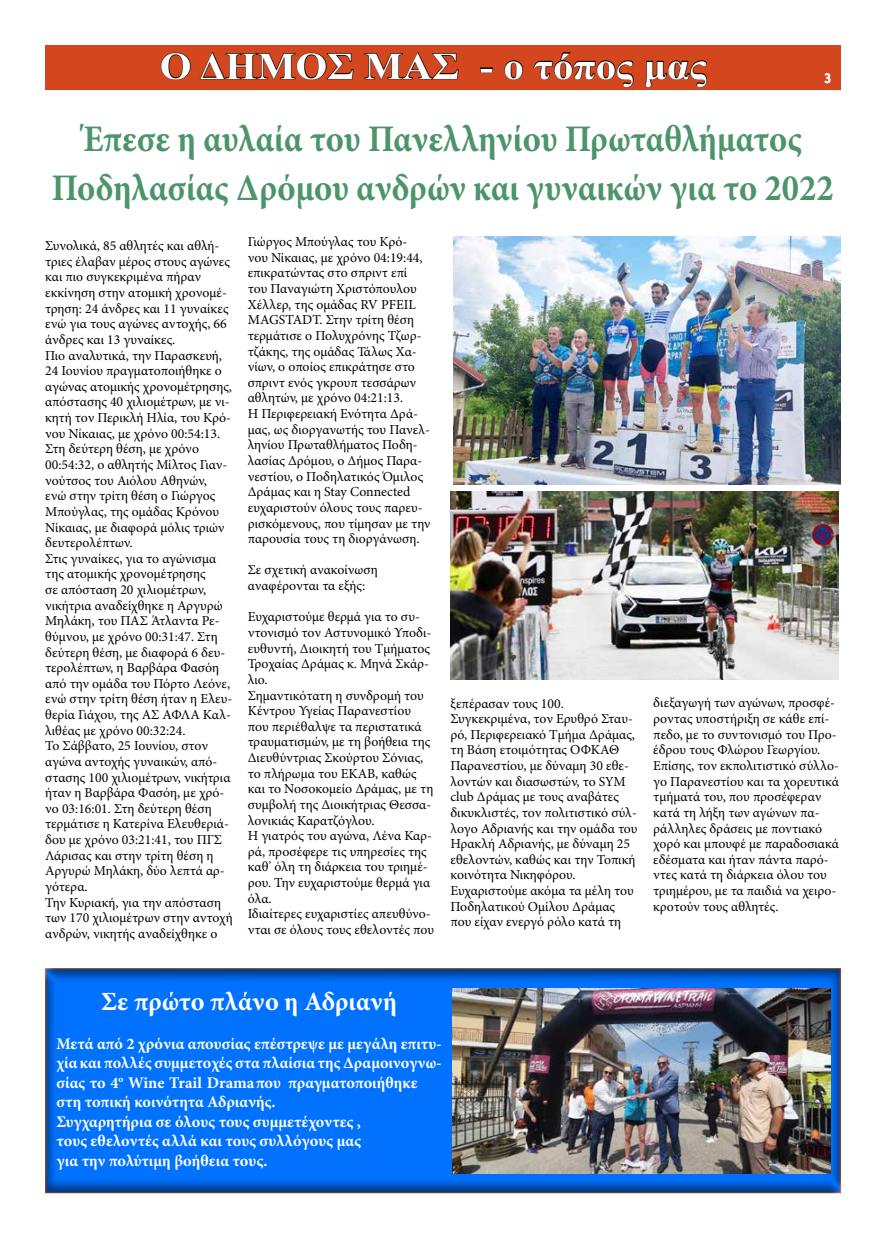
<style>
.page{position:relative;width:886px;height:1241px;background:#fff}
.page>*{position:absolute;margin:0;border:0;box-sizing:border-box;transform-origin:0 0}
.t1{font:700 37.5px/48.8px "Minion Pro";color:#4c9469;text-align:center;scale:.92 1}
.t2{font:700 37.5px "Times New Roman";color:#fff;scale:1.09 1}
.t3{font:700 26.25px "Minion Pro";letter-spacing:-.005em;color:#fff}
.t4{font:700 16.25px/19.5px "Minion Pro";color:#fff}
.t5{font:13.75px/15.6px "Minion Pro";color:#000}
.t6{font:12.5px "Trebuchet MS";color:#fff}
</style>
<div class="page">
<div style="left:45px;top:45px;width:796px;height:45px;background:#d4471e"></div>
<svg style="left:824px;top:73px;width:7px;height:10px"></svg>
<svg style="left:160px;top:53px;width:31px;height:27px"></svg>
<svg style="left:199px;top:52px;width:155px;height:28px"></svg>
<svg style="left:364px;top:52px;width:95px;height:28px"></svg>
<div style="left:480px;top:67px;width:13px;height:5px;border:1px solid #000"></div>
<svg style="left:504px;top:60px;width:20px;height:20px"></svg>
<svg style="left:533px;top:52px;width:101px;height:36px"></svg>
<svg style="left:645px;top:60px;width:63px;height:28px"></svg>
<img style="left:450px;top:491px;width:388px;height:188px">
<img style="left:453px;top:236px;width:388px;height:248px">
<div style="left:42px;top:967px;width:799px;height:229px;background:#000;opacity:.5"></div>
<img style="left:452px;top:987px;width:378px;height:186px">
<h1 class="t2" style="left:160px;top:40px;width:503px">Ο ΔΗΜΟΣ ΜΑΣ - ο τόπος μας</h1>
<p class="t6" style="left:824px;top:71px;width:8px">3</p>
<h1 class="t1" style="left:52px;top:114px;width:851px">Έπεσε η αυλαία του Πανελληνίου Πρωταθλήματος<br>Ποδηλασίας Δρόμου ανδρών και γυναικών για το 2022</h1>
<p class="t5" style="left:45px;top:238px;width:189px">Συνολικά, 85 αθλητές και αθλή&shy;τριες έλαβαν μέρος στους αγώνες και πιο συγκεκριμένα πήραν εκκίνηση στην ατομική χρονομέ&shy;τρηση: 24 άνδρες και 11 γυναίκες ενώ για τους αγώνες αντοχής, 66 άνδρες και 13 γυναίκες.<br>Πιο αναλυτικά, την Παρασκευή,<br>24 Ιουνίου πραγματοποιήθηκε ο αγώνας ατομικής χρονομέτρησης, απόστασης 40 χιλιομέτρων, με νι&shy;κητή τον Περικλή Ηλία, του Κρό&shy;νου Νίκαιας, με χρόνο 00:54:13.<br>Στη δεύτερη θέση, με χρόνο<br>00:54:32, ο αθλητής Μίλτος Γιαν&shy;νούτσος του Αιόλου Αθηνών,<br>ενώ στην τρίτη θέση ο Γιώργος<br>Μπούγλας, της ομάδας Κρόνου<br>Νίκαιας, με διαφορά μόλις τριών δευτερολέπτων.<br>Στις γυναίκες, για το αγώνισμα της ατομικής χρονομέτρησης<br>σε απόσταση 20 χιλιομέτρων, νικήτρια αναδείχθηκε η Αργυρώ<br>Μηλάκη, του ΠΑΣ Άτλαντα Ρε&shy;θύμνου, με χρόνο 00:31:47. Στη δεύτερη θέση, με διαφορά 6 δευ&shy;τερολέπτων, η Βαρβάρα Φασόη από την ομάδα του Πόρτο Λεόνε, ενώ στην τρίτη θέση ήταν η Ελευ&shy;θερία Γιάχου, της ΑΣ ΑΦΛΑ Καλ&shy;λιθέας με χρόνο 00:32:24.<br>Το Σάββατο, 25 Ιουνίου, στον αγώνα αντοχής γυναικών, από&shy;στασης 100 χιλιομέτρων, νικήτρια ήταν η Βαρβάρα Φασόη, με χρό&shy;νο 03:16:01. Στη δεύτερη θέση τερμάτισε η Κατερίνα Ελευθεριά&shy;δου με χρόνο 03:21:41, του ΠΓΣ<br>Λάρισας και στην τρίτη θέση η<br>Αργυρώ Μηλάκη, δύο λεπτά αρ&shy;γότερα.<br>Την Κυριακή, για την απόσταση των 170 χιλιομέτρων στην αντοχή ανδρών, νικητής αναδείχθηκε ο</p>
<p class="t5" style="left:248px;top:234px;width:184px">Γιώργος Μπούγλας του Κρό&shy;νου Νίκαιας, με χρόνο 04:19:44, επικρατώντας στο σπριντ επί<br>του Παναγιώτη Χριστόπουλου<br>Χέλλερ, της ομάδας RV PFEIL<br>MAGSTADT. Στην τρίτη θέση τερμάτισε ο Πολυχρόνης Τζωρ&shy;τζάκης, της ομάδας Τάλως Χα&shy;νίων, ο οποίος επικράτησε στο σπριντ ενός γκρουπ τεσσάρων αθλητών, με χρόνο 04:21:13.<br>Η Περιφερειακή Ενότητα Δρά&shy;μας, ως διοργανωτής του Πανελ&shy;ληνίου Πρωταθλήματος Ποδη&shy;λασίας Δρόμου, ο Δήμος Παρα&shy;νεστίου, ο Ποδηλατικός Όμιλος<br>Δράμας και η Stay Connected ευχαριστούν όλους τους παρευ&shy;ρισκόμενους, που τίμησαν με την παρουσία τους τη διοργάνωση.</p>
<p class="t5" style="left:248px;top:562px;width:131px">Σε σχετική ανακοίνωση αναφέρονται τα εξής:</p>
<p class="t5" style="left:248px;top:609px;width:188px">Ευχαριστούμε θερμά για το συ&shy;ντονισμό τον Αστυνομικό Υποδι&shy;ευθυντή, Διοικητή του Τμήματος<br>Τροχαίας Δράμας κ. Μηνά Σκάρ&shy;λιο.<br>Σημαντικότατη η συνδρομή του<br>Κέντρου Υγείας Παρανεστίου που περιέθαλψε τα περιστατικά τραυματισμών, με τη βοήθεια της<br>Διευθύντριας Σκούρτου Σόνιας, το πλήρωμα του ΕΚΑΒ, καθώς και το Νοσοκομείο Δράμας, με τη συμβολή της Διοικήτριας Θεσσα&shy;λονικιάς Καρατζόγλου.<br>Η γιατρός του αγώνα, Λένα Καρ&shy;ρά, προσέφερε τις υπηρεσίες της καθ’ όλη τη διάρκεια του τριημέ&shy;ρου. Την ευχαριστούμε θερμά για όλα.<br>Ιδιαίτερες ευχαριστίες απευθύνο&shy;νται σε όλους τους εθελοντές που</p>
<p class="t5" style="left:450px;top:695px;width:189px">ξεπέρασαν τους 100.<br>Συγκεκριμένα, τον Ερυθρό Σταυ&shy;ρό, Περιφερειακό Τμήμα Δράμας, τη Βάση ετοιμότητας ΟΦΚΑΘ<br>Παρανεστίου, με δύναμη 30 εθε&shy;λοντών και διασωστών, το SYM club Δράμας με τους αναβάτες δικυκλιστές, τον πολιτιστικό σύλ&shy;λογο Αδριανής και την ομάδα του<br>Ηρακλή Αδριανής, με δύναμη 25 εθελοντών, καθώς και την Τοπική κοινότητα Νικηφόρου.<br>Ευχαριστούμε ακόμα τα μέλη του<br>Ποδηλατικού Ομίλου Δράμας που είχαν ενεργό ρόλο κατά τη</p>
<p class="t5" style="left:653px;top:695px;width:187px">διεξαγωγή των αγώνων, προσφέ&shy;ροντας υποστήριξη σε κάθε επί&shy;πεδο, με το συντονισμό του Προ&shy;έδρου τους Φλώρου Γεωργίου.<br>Επίσης, τον εκπολιτιστικό σύλλο&shy;γο Παρανεστίου και τα χορευτικά τμήματά του, που προσέφεραν κατά τη λήξη των αγώνων πα&shy;ράλληλες δράσεις με ποντιακό χορό και μπουφέ με παραδοσιακά εδέσματα και ήταν πάντα παρό&shy;ντες κατά τη διάρκεια όλου του τριημέρου, με τα παιδιά να χειρο&shy;κροτούν τους αθλητές.</p>
<h2 class="t3" style="left:101px;top:982px;width:297px">Σε πρώτο πλάνο η Αδριανή</h2>
<p class="t4" style="left:56px;top:1033px;width:387px">Μετά από 2 χρόνια απουσίας επέστρεψε με μεγάλη επιτυ&shy;χία και πολλές συμμετοχές στα πλαίσια της Δραμοινογνω&shy;σίας το 4<sup>ο</sup> Wine Trail Drama που πραγματοποιήθηκε στη τοπική κοινότητα Αδριανής.<br>Συγχαρητήρια σε όλους τους συμμετέχοντες ,<br>τους εθελοντές αλλά και τους συλλόγους μας<br>για την πολύτιμη βοήθεια τους.</p>
</div>
